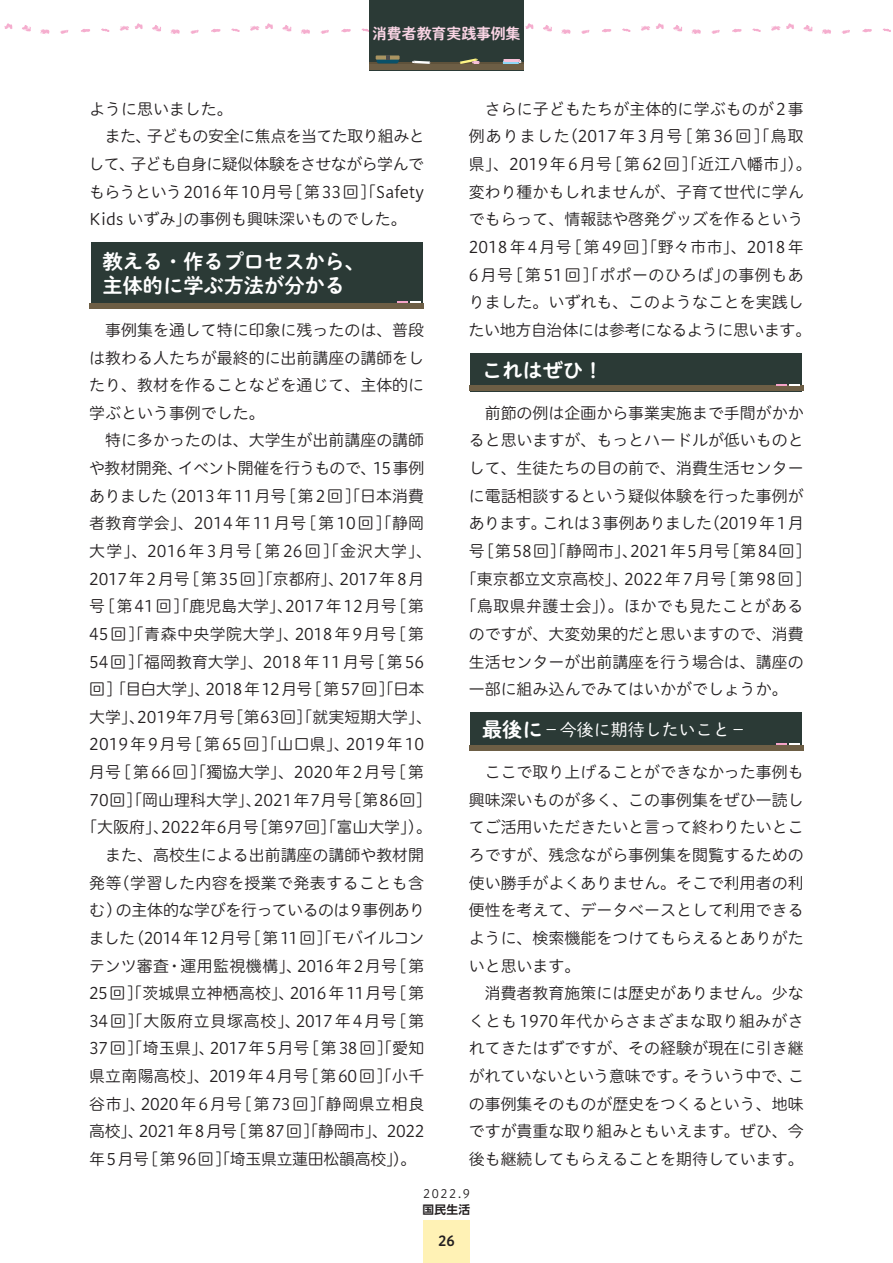
<style>
.page{position:relative;width:893px;height:1263px;background:#fff}
.page>*{position:absolute;margin:0;border:0;box-sizing:border-box;transform-origin:0 0}
.t1{font:20.25px/24.5px "P Shuei NM Go Std N B";color:#fff}
.t2{font:16.95px "P Shuei M Go Std L";color:#fff}
.t3{font:15.9px/27.6px "Hiragino UD Sans R Std W3";color:#231f20;text-align:justify}
.t4{font:15.9px "Hiragino UD Sans R Std W3";letter-spacing:-.03em;color:#231f20}
.t5{font:15.9px "Hiragino UD Sans R Std W3";letter-spacing:.02em;color:#231f20}
.t6{font:15.9px "Hiragino UD Sans R Std W3";letter-spacing:-.02em;color:#231f20}
.t7{font:15.9px "Hiragino UD Sans R Std W3";letter-spacing:-.035em;color:#231f20}
.t8{font:15.9px "Hiragino UD Sans R Std W3";letter-spacing:.025em;color:#231f20}
.t9{font:15.9px "Hiragino UD Sans R Std W3";letter-spacing:-.025em;color:#231f20}
.t10{font:15.9px "Hiragino UD Sans R Std W3";letter-spacing:.07em;color:#231f20}
.t11{font:15.9px "Hiragino UD Sans R Std W3";letter-spacing:.03em;color:#231f20}
.t12{font:15.9px "Hiragino UD Sans R Std W3";letter-spacing:.05em;color:#231f20}
.t13{font:15.9px "Hiragino UD Sans R Std W3";letter-spacing:.035em;color:#231f20}
.t14{font:14.85px "P Shuei NM Go Std N B";letter-spacing:-.005em;color:#fad5e5}
.t15{font:13.8px "Hiragino UD Sans R Std W6";color:#231f20}
.t16{font:11.7px "Hiragino UD Sans R Std W3";color:#231f20}
.t17{font:700 11.7px "UD Shin Go Pro De";color:#231f20}
.s1{font-family:"P Shuei NM Go Std N B";font-size:20.25px}
</style>
<div class="page">
<div style="left:423px;top:1220px;width:47px;height:43px;background:#fff2b5"></div>
<svg style="left:101px;top:28px;width:8px;height:4px"></svg>
<svg style="left:81px;top:29px;width:9px;height:3px"></svg>
<svg style="left:60px;top:30px;width:8px;height:4px"></svg>
<svg style="left:40px;top:29px;width:10px;height:5px"></svg>
<svg style="left:22px;top:25px;width:9px;height:6px"></svg>
<svg style="left:4px;top:23px;width:9px;height:6px"></svg>
<svg style="left:231px;top:28px;width:9px;height:4px"></svg>
<svg style="left:211px;top:29px;width:9px;height:3px"></svg>
<svg style="left:190px;top:30px;width:9px;height:4px"></svg>
<svg style="left:170px;top:29px;width:10px;height:5px"></svg>
<svg style="left:152px;top:25px;width:9px;height:6px"></svg>
<svg style="left:135px;top:23px;width:8px;height:6px"></svg>
<svg style="left:120px;top:26px;width:9px;height:5px"></svg>
<svg style="left:362px;top:28px;width:7px;height:4px"></svg>
<svg style="left:341px;top:29px;width:10px;height:3px"></svg>
<svg style="left:320px;top:30px;width:9px;height:4px"></svg>
<svg style="left:301px;top:29px;width:9px;height:5px"></svg>
<svg style="left:282px;top:25px;width:10px;height:6px"></svg>
<svg style="left:265px;top:23px;width:8px;height:6px"></svg>
<svg style="left:250px;top:25px;width:9px;height:6px"></svg>
<svg style="left:622px;top:28px;width:8px;height:4px"></svg>
<svg style="left:602px;top:29px;width:9px;height:3px"></svg>
<svg style="left:581px;top:30px;width:8px;height:4px"></svg>
<svg style="left:561px;top:29px;width:10px;height:5px"></svg>
<svg style="left:543px;top:25px;width:9px;height:6px"></svg>
<svg style="left:525px;top:23px;width:9px;height:6px"></svg>
<svg style="left:752px;top:28px;width:9px;height:4px"></svg>
<svg style="left:732px;top:29px;width:9px;height:3px"></svg>
<svg style="left:711px;top:30px;width:9px;height:4px"></svg>
<svg style="left:691px;top:29px;width:10px;height:5px"></svg>
<svg style="left:673px;top:25px;width:9px;height:6px"></svg>
<svg style="left:656px;top:23px;width:8px;height:6px"></svg>
<svg style="left:641px;top:26px;width:9px;height:5px"></svg>
<svg style="left:883px;top:28px;width:8px;height:4px"></svg>
<svg style="left:862px;top:29px;width:10px;height:3px"></svg>
<svg style="left:841px;top:30px;width:9px;height:4px"></svg>
<svg style="left:822px;top:29px;width:9px;height:5px"></svg>
<svg style="left:803px;top:25px;width:10px;height:6px"></svg>
<svg style="left:786px;top:23px;width:8px;height:6px"></svg>
<svg style="left:771px;top:25px;width:9px;height:6px"></svg>
<div style="left:369px;top:0;width:155px;height:70px;background:#2b3a36"></div>
<svg style="left:369px;top:63px;width:155px;height:1px"></svg>
<div style="left:369px;top:64px;width:155px;height:6px;background:#6d5e45"></div>
<div style="left:377px;top:56px;width:22px;height:7px;background:#095169;border-radius:2px"></div>
<div style="left:376px;top:55px;width:24px;height:5px;background:#aa9461"></div>
<svg style="left:386px;top:55px;width:3px;height:5px"></svg>
<svg style="left:503px;top:59px;width:18px;height:5px"></svg>
<svg style="left:412px;top:61px;width:18px;height:3px"></svg>
<svg style="left:460px;top:59px;width:20px;height:5px"></svg>
<div style="left:91px;top:242px;width:332px;height:66px;background:#2b3a36"></div>
<div style="left:89px;top:303px;width:335px;height:5px;background:#6d5e45"></div>
<svg style="left:397px;top:301px;width:24px;height:2px"></svg>
<div style="left:470px;top:353px;width:332px;height:38px;background:#2b3a36"></div>
<div style="left:469px;top:386px;width:335px;height:5px;background:#6d5e45"></div>
<svg style="left:776px;top:384px;width:24px;height:2px"></svg>
<div style="left:470px;top:712px;width:332px;height:38px;background:#2b3a36"></div>
<div style="left:469px;top:745px;width:335px;height:5px;background:#6d5e45"></div>
<svg style="left:776px;top:743px;width:24px;height:2px"></svg>
<p class="t14" style="left:372px;top:22px;width:149px">消費者教育実践事例集</p>
<p class="t3" style="left:89px;top:94px;width:145px">ように思いました。</p>
<p class="t7" style="left:105px;top:124px;width:321px">また、子どもの安全に焦点を当てた取り組みと</p>
<p class="t7" style="left:89px;top:152px;width:337px">して、子ども自身に疑似体験をさせながら学んで</p>
<p class="t3" style="left:89px;top:177px;width:337px">もらうという2016年10月号[第33回]「Safety</p>
<p class="t3" style="left:89px;top:205px;width:319px">Kids いずみ」の事例も興味深いものでした。</p>
<p class="t1" style="left:103px;top:248px;width:264px">教える・作るプロセスから、主体的に学ぶ方法が分かる</p>
<p class="t3" style="left:89px;top:315px;width:336px;text-indent:16px">事例集を通して特に印象に残ったのは、普段は教わる人たちが最終的に出前講座の講師をしたり、教材を作ることなどを通じて、主体的に学ぶという事例でした。</p>
<p class="t3" style="left:105px;top:426px;width:320px">特に多かったのは、大学生が出前講座の講師</p>
<p class="t4" style="left:89px;top:456px;width:337px">や教材開発、イベント開催を行うもので、15事例</p>
<p class="t3" style="left:89px;top:481px;width:336px">ありました(2013年11月号[第2回]「日本消費</p>
<p class="t3" style="left:89px;top:509px;width:336px">者教育学会」、2014年11月号[第10回]「静岡</p>
<p class="t10" style="left:89px;top:539px;width:344px">大学」、2016年3月号[第26回]「金沢大学」、</p>
<p class="t3" style="left:89px;top:564px;width:337px">2017年2月号[第35回]「京都府」、2017年8月</p>
<p class="t3" style="left:89px;top:592px;width:336px">号[第41回]「鹿児島大学」、2017年12月号[第</p>
<p class="t11" style="left:89px;top:622px;width:336px">45回]「青森中央学院大学」、2018年9月号[第</p>
<p class="t3" style="left:89px;top:647px;width:336px">54回]「福岡教育大学」、2018年11月号[第56</p>
<p class="t4" style="left:89px;top:677px;width:337px">回]「目白大学」、2018年12月号[第57回]「日本</p>
<p class="t3" style="left:89px;top:702px;width:344px">大学」、2019年7月号[第63回]「就実短期大学」、</p>
<p class="t3" style="left:89px;top:730px;width:336px">2019年9月号[第65回]「山口県」、2019年10</p>
<p class="t3" style="left:89px;top:757px;width:336px">月号[第66回]「獨協大学」、2020年2月号[第</p>
<p class="t3" style="left:89px;top:785px;width:336px">70回]「岡山理科大学」、2021年7月号[第86回]</p>
<p class="t3" style="left:81px;top:813px;width:352px">「大阪府」、2022年6月号[第97回]「富山大学」)。</p>
<p class="t3" style="left:105px;top:840px;width:320px">また、高校生による出前講座の講師や教材開</p>
<p class="t8" style="left:89px;top:871px;width:336px">発等（学習した内容を授業で発表することも含</p>
<p class="t6" style="left:89px;top:898px;width:337px">む)の主体的な学びを行っているのは9事例あり</p>
<p class="t4" style="left:89px;top:926px;width:337px">ました(2014年12月号[第11回]「モバイルコン</p>
<p class="t5" style="left:89px;top:953px;width:337px">テンツ審査・運用監視機構」、2016年2月号[第</p>
<p class="t3" style="left:89px;top:978px;width:337px">25回]「茨城県立神栖高校」、2016年11月号[第</p>
<p class="t12" style="left:89px;top:1009px;width:337px">34回]「大阪府立貝塚高校」、2017年4月号[第</p>
<p class="t5" style="left:89px;top:1036px;width:337px">37回]「埼玉県」、2017年5月号[第38回]「愛知</p>
<p class="t5" style="left:89px;top:1064px;width:337px">県立南陽高校」、2019年4月号[第60回]「小千</p>
<p class="t13" style="left:89px;top:1092px;width:337px">谷市」、2020年6月号[第73回]「静岡県立相良</p>
<p class="t9" style="left:89px;top:1119px;width:337px">高校」、2021年8月号[第87回]「静岡市」、2022</p>
<p class="t6" style="left:89px;top:1147px;width:329px">年5月号[第96回]「埼玉県立蓮田松韻高校」)。</p>
<p class="t3" style="left:469px;top:94px;width:344px;text-align:center">さらに子どもたちが主体的に学ぶものが2事<br>例ありました（2017年3月号[第36回]「鳥取県」、2019 年 6 月号 [ 第 62 回 ]「近江八幡市」）。変わり種かもしれませんが、子育て世代に学んでもらって、情報誌や啓発グッズを作るという<br>2018 年4 月号 [ 第 49 回 ]「野々市市」、2018 年<br>6月号[第51回]「ポポーのひろば」の事例もありました。いずれも、このようなことを実践したい地方自治体には参考になるように思います。</p>
<p class="t1" style="left:482px;top:357px;width:123px">これはぜひ！</p>
<p class="t3" style="left:485px;top:398px;width:320px">前節の例は企画から事業実施まで手間がかか</p>
<p class="t3" style="left:469px;top:426px;width:336px">ると思いますが、もっとハードルが低いものと</p>
<p class="t3" style="left:469px;top:453px;width:336px">して、生徒たちの目の前で、消費生活センター</p>
<p class="t3" style="left:469px;top:481px;width:336px">に電話相談するという疑似体験を行った事例が</p>
<p class="t3" style="left:469px;top:509px;width:337px">あります。これは3事例ありました（2019年1月</p>
<p class="t3" style="left:469px;top:536px;width:336px">号[第58回]「静岡市」、2021年5月号[第84回]</p>
<p class="t3" style="left:461px;top:564px;width:344px">「東京都立文京高校」、2022年7月号[第98回]</p>
<p class="t8" style="left:461px;top:594px;width:344px">「鳥取県弁護士会」）。ほかでも見たことがある</p>
<p class="t3" style="left:469px;top:619px;width:336px">のですが、大変効果的だと思いますので、消費</p>
<p class="t3" style="left:469px;top:647px;width:336px">生活センターが出前講座を行う場合は、講座の</p>
<p class="t3" style="left:469px;top:674px;width:320px">一部に組み込んでみてはいかがでしょうか。</p>
<p class="t2" style="left:482px;top:717px;width:266px"><span class="s1">最後に</span>－今後に期待したいこと－</p>
<p class="t3" style="left:469px;top:757px;width:336px;text-indent:16px">ここで取り上げることができなかった事例も興味深いものが多く、この事例集をぜひ一読してご活用いただきたいと言って終わりたいところですが、残念ながら事例集を閲覧するための使い勝手がよくありません。そこで利用者の利便性を考えて、データベースとして利用できるように、検索機能をつけてもらえるとありがたいと思います。</p>
<p class="t3" style="left:469px;top:978px;width:337px;text-indent:16px">消費者教育施策には歴史がありません。少なくとも1970年代からさまざまな取り組みがされてきたはずですが、その経験が現在に引き継がれていないという意味です。そういう中で、この事例集そのものが歴史をつくるという、地味ですが貴重な取り組みともいえます。ぜひ、今後も継続してもらえることを期待しています。</p>
<p class="t16" style="left:423px;top:1185px;width:48px">2022.9</p>
<p class="t17" style="left:423px;top:1200px;width:49px">国民生活</p>
<p class="t15" style="left:438px;top:1231px;width:18px">26</p>
</div>
